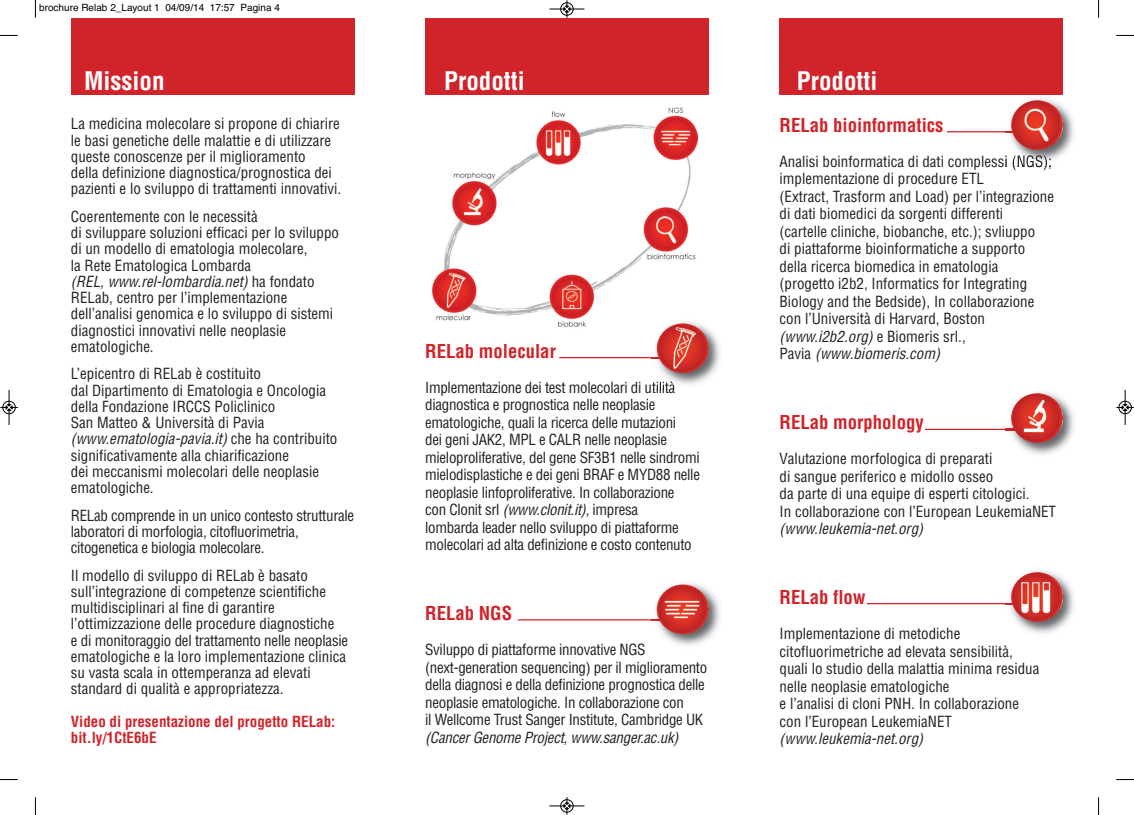
<style>
.page{position:relative;width:1134px;height:815px;background:#fff}
.page>*{position:absolute;margin:0;border:0;box-sizing:border-box;transform-origin:0 0}
.t1{font:700 condensed 25px "Helvetica";color:#fff}
.t2{font:700 condensed 18.75px "Helvetica";color:#d1232a}
.t3{font:condensed 15px/16.2px "Helvetica";color:#231f20}
.t4{font:condensed 15px/17.5px "Helvetica";letter-spacing:-.02em;color:#231f20}
.t5{font:italic condensed 15px "Helvetica";color:#231f20}
.t6{font:700 condensed 15px/16.2px "Helvetica";color:#d1232a}
.t7{font:10px "Helvetica";color:#000}
.s1{font-style:italic}
</style>
<div class="page">
<hr style="left:867px;top:603px;width:157px;height:1px;background:#d1232a">
<hr style="left:925px;top:429px;width:99px;height:1px;background:#d1232a">
<hr style="left:947px;top:131px;width:77px;height:1px;background:#d1232a">
<hr style="left:518px;top:619px;width:150px;height:1px;background:#d1232a">
<hr style="left:559px;top:357px;width:104px;height:1px;background:#d1232a">
<div style="left:71px;top:18px;width:283px;height:77px;background:#d1232a"></div>
<img style="left:431px;top:107px;width:267px;height:220px">
<img style="left:651px;top:324px;width:69px;height:65px">
<img style="left:651px;top:318px;width:47px;height:11px">
<img style="left:657px;top:323px;width:51px;height:50px;border-radius:50%">
<img style="left:651px;top:583px;width:69px;height:63px">
<img style="left:657px;top:585px;width:51px;height:49px;border-radius:50%">
<img style="left:1005px;top:99px;width:69px;height:67px">
<img style="left:1011px;top:100px;width:51px;height:50px;border-radius:50%">
<img style="left:1005px;top:392px;width:69px;height:63px">
<img style="left:1011px;top:393px;width:51px;height:50px;border-radius:50%">
<img style="left:1005px;top:571px;width:69px;height:63px">
<img style="left:1011px;top:572px;width:51px;height:50px;border-radius:50%">
<div style="left:425px;top:18px;width:284px;height:77px;background:#d1232a"></div>
<div style="left:780px;top:18px;width:283px;height:77px;background:#d1232a"></div>
<svg style="left:35px;top:0;width:1px;height:18px"></svg>
<svg style="left:0;top:35px;width:18px;height:1px"></svg>
<svg style="left:1098px;top:0;width:1px;height:18px"></svg>
<svg style="left:1116px;top:35px;width:18px;height:1px"></svg>
<svg style="left:35px;top:797px;width:1px;height:18px"></svg>
<svg style="left:0;top:779px;width:18px;height:1px"></svg>
<svg style="left:1098px;top:797px;width:1px;height:18px"></svg>
<svg style="left:1116px;top:779px;width:18px;height:1px"></svg>
<div style="left:560px;top:2px;width:14px;height:14px;border:1px solid #fff;border-radius:50%"></div>
<hr style="left:549px;top:9px;width:35px;height:1px;background:#000">
<div style="left:560px;top:3px;width:13px;height:12px;border:1px solid #000;border-radius:50%"></div>
<svg style="left:564px;top:0;width:6px;height:18px"></svg>
<div style="left:560px;top:799px;width:14px;height:14px;border:1px solid #fff;border-radius:50%"></div>
<hr style="left:549px;top:806px;width:35px;height:1px;background:#000">
<div style="left:560px;top:799px;width:13px;height:13px;border:1px solid #000;border-radius:50%"></div>
<svg style="left:564px;top:797px;width:6px;height:18px"></svg>
<div style="left:2px;top:401px;width:14px;height:13px;border:1px solid #fff;border-radius:50%"></div>
<hr style="left:9px;top:390px;width:1px;height:35px;background:#000">
<div style="left:3px;top:401px;width:12px;height:13px;border:1px solid #000;border-radius:50%"></div>
<svg style="left:0;top:404px;width:18px;height:7px"></svg>
<div style="left:1118px;top:401px;width:14px;height:13px;border:1px solid #fff;border-radius:50%"></div>
<hr style="left:1125px;top:390px;width:1px;height:35px;background:#000">
<div style="left:1119px;top:401px;width:12px;height:13px;border:1px solid #000;border-radius:50%"></div>
<svg style="left:1116px;top:404px;width:18px;height:7px"></svg>
<p class="t7" style="left:39px;top:2px;width:242px">brochure Relab 2_Layout 1 04/09/14 17:57 Pagina 4</p>
<h1 class="t1" style="left:84px;top:66px;width:82px">Mission</h1>
<h1 class="t1" style="left:444px;top:66px;width:82px">Prodotti</h1>
<h1 class="t1" style="left:797px;top:66px;width:82px">Prodotti</h1>
<p class="t3" style="left:71px;top:116px;width:272px">La medicina molecolare si propone di chiarire le basi genetiche delle malattie e di utilizzare queste conoscenze per il miglioramento<br>della definizione diagnostica/prognostica dei pazienti e lo sviluppo di trattamenti innovativi.</p>
<p class="t3" style="left:71px;top:209px;width:270px">Coerentemente con le necessità<br>di sviluppare soluzioni efficaci per lo sviluppo di un modello di ematologia molecolare,<br>la Rete Ematologica Lombarda<br><span class="s1">(REL, www.rel-lombardia.net)</span> ha fondato RELab, centro per l’implementazione dell’analisi genomica e lo sviluppo di sistemi diagnostici innovativi nelle neoplasie ematologiche.</p>
<p class="t3" style="left:71px;top:366px;width:268px">L’epicentro di RELab è costituito<br>dal Dipartimento di Ematologia e Oncologia della Fondazione IRCCS Policlinico<br>San Matteo &amp; Università di Pavia <span class="s1">(www.ematologia-pavia.it)</span> che ha contribuito significativamente alla chiarificazione<br>dei meccanismi molecolari delle neoplasie ematologiche.</p>
<p class="t4" style="left:71px;top:507px;width:285px;line-height:16.2px">RELab comprende in un unico contesto strutturale laboratori di morfologia, citofluorimetria, citogenetica e biologia molecolare.</p>
<p class="t3" style="left:71px;top:567px;width:279px">Il modello di sviluppo di RELab è basato sull’integrazione di competenze scientifiche multidisciplinari al fine di garantire l’ottimizzazione delle procedure diagnostiche<br>e di monitoraggio del trattamento nelle neoplasie ematologiche e la loro implementazione clinica su vasta scala in ottemperanza ad elevati standard di qualità e appropriatezza.</p>
<p class="t6" style="left:71px;top:714px;width:266px">Video di presentazione del progetto RELab: bit.ly/1CtE6bE</p>
<p class="t2" style="left:425px;top:341px;width:132px">RELab molecular</p>
<p class="t4" style="left:425px;top:379px;width:276px">Implementazione dei test molecolari di utilità diagnostica e prognostica nelle neoplasie ematologiche, quali la ricerca delle mutazioni<br>dei geni JAK2, MPL e CALR nelle neoplasie mieloproliferative, del gene SF3B1 nelle sindromi mielodisplastiche e dei geni BRAF e MYD88 nelle neoplasie linfoproliferative. In collaborazione<br>con Clonit srl <span class="s1">(www.clonit.it)</span>, impresa<br>lombarda leader nello sviluppo di piattaforme molecolari ad alta definizione e costo contenuto</p>
<p class="t2" style="left:425px;top:603px;width:88px">RELab NGS</p>
<p class="t4" style="left:425px;top:642px;width:283px">Sviluppo di piattaforme innovative NGS (next-generation sequencing) per il miglioramento della diagnosi e della definizione prognostica delle neoplasie ematologiche. In collaborazione con<br>il Wellcome Trust Sanger Institute, Cambridge UK</p>
<p class="t5" style="left:425px;top:729px;width:255px">(Cancer Genome Project, www.sanger.ac.uk)</p>
<p class="t2" style="left:780px;top:114px;width:165px">RELab bioinformatics</p>
<p class="t3" style="left:780px;top:153px;width:276px;line-height:17.5px">Analisi boinformatica di dati complessi (NGS); implementazione di procedure ETL<br>(Extract, Trasform and Load) per l’integrazione di dati biomedici da sorgenti differenti (cartelle cliniche, biobanche, etc.); svliuppo<br>di piattaforme bioinformatiche a supporto della ricerca biomedica in ematologia (progetto i2b2, Informatics for Integrating Biology and the Bedside), In collaborazione con l’Università di Harvard, Boston <span class="s1">(www.i2b2.org)</span> e Biomeris srl.,<br>Pavia <span class="s1">(www.biomeris.com)</span></p>
<p class="t2" style="left:780px;top:412px;width:146px">RELab morphology</p>
<p class="t3" style="left:780px;top:450px;width:278px;line-height:17.5px">Valutazione morfologica di preparati<br>di sangue periferico e midollo osseo<br>da parte di una equipe di esperti citologici.<br>In collaborazione con l’European LeukemiaNET</p>
<p class="t5" style="left:780px;top:520px;width:145px">(www.leukemia-net.org)</p>
<p class="t2" style="left:780px;top:587px;width:87px">RELab flow</p>
<p class="t3" style="left:780px;top:625px;width:261px;line-height:17.5px">Implementazione di metodiche citofluorimetriche ad elevata sensibilità, quali lo studio della malattia minima residua nelle neoplasie ematologiche<br>e l’analisi di cloni PNH. In collaborazione con l’European LeukemiaNET</p>
<p class="t5" style="left:780px;top:730px;width:145px">(www.leukemia-net.org)</p>
</div>
